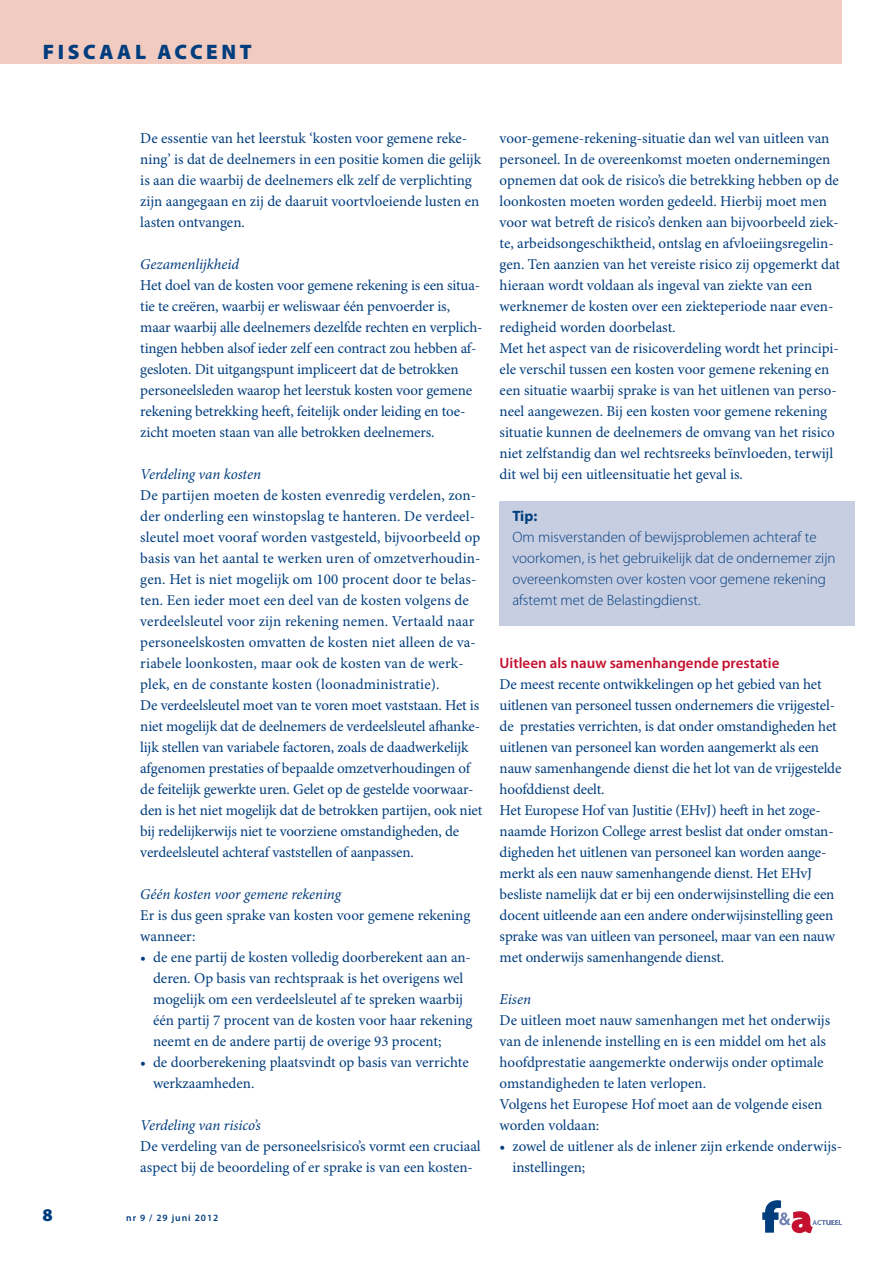
<style>
.page{position:relative;width:893px;height:1263px;background:#fff}
.page>*{position:absolute;margin:0;border:0;box-sizing:border-box;transform-origin:0 0}
.t1{font:900 21px "Myriad Pro";letter-spacing:.17em;color:#003d7d}
.t2{font:900 18px "Myriad Pro";color:#003d7d}
.t3{font:15px/21px "Minion Pro";letter-spacing:-.005em;color:#003d7d}
.t4{font:300 15px/21px "Myriad Pro";color:#003d7d}
.t5{font:italic 15px "Minion Pro";letter-spacing:-.005em;color:#003d7d}
.t6{font:600 9.75px "Myriad Pro";letter-spacing:.1em;color:#003d7d}
.s1{font-style:italic}
.s2{font-weight:700}
.s3{font-family:"Myriad Pro";font-weight:600;color:#c41130}
</style>
<div class="page">
<svg style="left:762px;top:1200px;width:80px;height:33px"></svg>
<div style="left:0;top:0;width:842px;height:64px;background:#f1cac0"></div>
<div style="left:500px;top:501px;width:355px;height:125px;background:#c8cee2"></div>
<p class="t1" style="left:43px;top:39px;width:211px">FISCAAL ACCENT</p>
<p class="t3" style="left:140px;top:129px;width:342px">De essentie van het leerstuk ‘kosten voor gemene reke&shy;ning’ is dat de deelnemers in een positie komen die gelijk is aan die waarbij de deelnemers elk zelf de verplichting zijn aangegaan en zij de daaruit voortvloeiende lusten en lasten ontvangen.</p>
<p class="t3" style="left:140px;top:255px;width:344px"><span class="s1">Gezamenlijkheid<br></span>Het doel van de kosten voor gemene rekening is een situa&shy;tie te creëren, waarbij er weliswaar één penvoerder is, maar waarbij alle deelnemers dezelfde rechten en verplich&shy;tingen hebben alsof ieder zelf een contract zou hebben af&shy;gesloten. Dit uitgangspunt impliceert dat de betrokken personeelsleden waarop het leerstuk kosten voor gemene rekening betrekking heeft, feitelijk onder leiding en toe&shy;zicht moeten staan van alle betrokken deelnemers.</p>
<p class="t3" style="left:140px;top:465px;width:344px"><span class="s1">Verdeling van kosten<br></span>De partijen moeten de kosten evenredig verdelen, zon&shy;der onderling een winstopslag te hanteren. De verdeel&shy;sleutel moet vooraf worden vastgesteld, bijvoorbeeld op basis van het aantal te werken uren of omzetverhoudin&shy;gen. Het is niet mogelijk om 100 procent door te belas&shy;ten. Een ieder moet een deel van de kosten volgens de verdeelsleutel voor zijn rekening nemen. Vertaald naar personeelskosten omvatten de kosten niet alleen de va&shy;riabele loonkosten, maar ook de kosten van de werk&shy;plek, en de constante kosten (loonadministratie).<br>De verdeelsleutel moet van te voren moet vaststaan. Het is niet mogelijk dat de deelnemers de verdeelsleutel afhanke&shy;lijk stellen van variabele factoren, zoals de daadwerkelijk afgenomen prestaties of bepaalde omzetverhoudingen of de feitelijk gewerkte uren. Gelet op de gestelde voorwaar&shy;den is het niet mogelijk dat de betrokken partijen, ook niet bij redelijkerwijs niet te voorziene omstandigheden, de verdeelsleutel achteraf vaststellen of aanpassen.</p>
<p class="t5" style="left:140px;top:888px;width:202px">Géén kosten voor gemene rekening</p>
<p class="t3" style="left:140px;top:906px;width:332px">Er is dus geen sprake van kosten voor gemene rekening</p>
<p class="t3" style="left:140px;top:927px;width:57px">wanneer:</p>
<p class="t3" style="left:153px;top:948px;width:319px">de ene partij de kosten volledig doorberekent aan an-</p>
<p class="t3" style="left:153px;top:969px;width:312px">deren. Op basis van rechtspraak is het overigens wel</p>
<p class="t3" style="left:153px;top:990px;width:311px">mogelijk om een verdeelsleutel af te spreken waarbij</p>
<p class="t3" style="left:153px;top:1011px;width:321px">één partij 7 procent van de kosten voor haar rekening</p>
<p class="t3" style="left:153px;top:1032px;width:290px">neemt en de andere partij de overige 93 procent;</p>
<p class="t3" style="left:153px;top:1053px;width:317px">de doorberekening plaatsvindt op basis van verrichte</p>
<p class="t3" style="left:153px;top:1074px;width:103px">werkzaamheden.</p>
<p class="t3" style="left:140px;top:1116px;width:342px"><span class="s1">Verdeling van risico’s<br></span>De verdeling van de personeelsrisico’s vormt een cruciaal aspect bij de beoordeling of er sprake is van een kosten-</p>
<p class="t2" style="left:43px;top:1204px;width:12px">8</p>
<p class="t6" style="left:126px;top:1214px;width:94px">nr 9 / 29 juni 2012</p>
<p class="t3" style="left:500px;top:129px;width:342px">voor-gemene-rekening-situatie dan wel van uitleen van personeel. In de overeenkomst moeten ondernemingen opnemen dat ook de risico’s die betrekking hebben op de loonkosten moeten worden gedeeld. Hierbij moet men voor wat betreft de risico’s denken aan bijvoorbeeld ziek&shy;te, arbeidsongeschiktheid, ontslag en afvloeiingsregelin&shy;gen. Ten aanzien van het vereiste risico zij opgemerkt dat hieraan wordt voldaan als ingeval van ziekte van een werknemer de kosten over een ziekteperiode naar even&shy;redigheid worden doorbelast.<br>Met het aspect van de risicoverdeling wordt het principi&shy;ele verschil tussen een kosten voor gemene rekening en een situatie waarbij sprake is van het uitlenen van perso&shy;neel aangewezen. Bij een kosten voor gemene rekening situatie kunnen de deelnemers de omvang van het risico niet zelfstandig dan wel rechtsreeks beïnvloeden, terwijl dit wel bij een uitleensituatie het geval is.</p>
<p class="t4" style="left:512px;top:507px;width:325px"><span class="s2">Tip:<br></span>Om misverstanden of bewijsproblemen achteraf te voorkomen, is het gebruikelijk dat de ondernemer zijn overeenkomsten over kosten voor gemene rekening afstemt met de Belastingdienst.</p>
<p class="t3" style="left:500px;top:654px;width:343px"><span class="s3">Uitleen als nauw samenhangende prestatie<br></span>De meest recente ontwikkelingen op het gebied van het uitlenen van personeel tussen ondernemers die vrijgestel&shy;de prestaties verrichten, is dat onder omstandigheden het uitlenen van personeel kan worden aangemerkt als een nauw samenhangende dienst die het lot van de vrijgestelde hoofddienst deelt.<br>Het Europese Hof van Justitie (EHvJ) heeft in het zoge&shy;naamde Horizon College arrest beslist dat onder omstan&shy;digheden het uitlenen van personeel kan worden aange&shy;merkt als een nauw samenhangende dienst. Het EHvJ besliste namelijk dat er bij een onderwijsinstelling die een docent uitleende aan een andere onderwijsinstelling geen sprake was van uitleen van personeel, maar van een nauw met onderwijs samenhangende dienst.</p>
<p class="t5" style="left:500px;top:993px;width:33px">Eisen</p>
<p class="t3" style="left:500px;top:1011px;width:332px">De uitleen moet nauw samenhangen met het onderwijs</p>
<p class="t3" style="left:500px;top:1032px;width:328px">van de inlenende instelling en is een middel om het als</p>
<p class="t3" style="left:500px;top:1053px;width:326px">hoofdprestatie aangemerkte onderwijs onder optimale</p>
<p class="t3" style="left:500px;top:1074px;width:208px">omstandigheden te laten verlopen.</p>
<p class="t3" style="left:500px;top:1095px;width:324px">Volgens het Europese Hof moet aan de volgende eisen</p>
<p class="t3" style="left:500px;top:1116px;width:101px">worden voldaan:</p>
<p class="t3" style="left:512px;top:1137px;width:331px">zowel de uitlener als de inlener zijn erkende onderwijs-</p>
<p class="t3" style="left:512px;top:1158px;width:74px">instellingen;</p>
</div>
